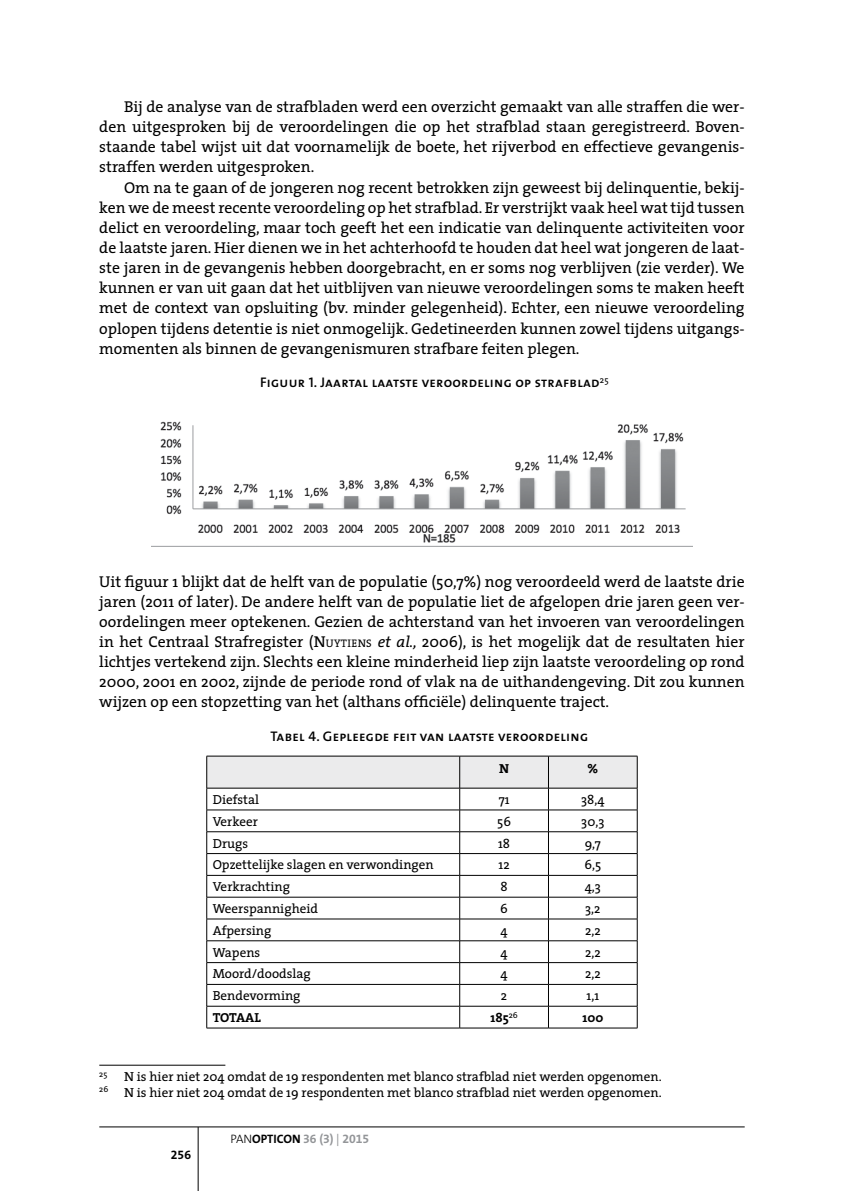
<style>
.page{position:relative;width:844px;height:1191px;background:#fff}
.page>*{position:absolute;margin:0;border:0;box-sizing:border-box;transform-origin:0 0}
.t1{font:15.75px/20.1px "The Serif";color:#000;text-align:justify}
.t2{font:14px "The Sans Semi Bold Caps";letter-spacing:.02em;color:#000}
.t3{font:13.12px/15.8px "The Serif";color:#000;text-align:right}
.t4{font:700 13.12px "The Serif";color:#000}
.t5{font:12.25px "The Sans Bold Expert";color:#939598}
.t6{font:12.25px "The Sans Bold Expert";color:#000}
.t7{font:8.58px "The Serif";color:#000}
.s1{font-style:inherit}
.s2{font-size:11.03px}
.s3{font-style:italic}
.s4{font-family:"The Sans";font-weight:300;color:#000}
.s5{font-family:"The Sans";font-weight:700;color:#000}
.s6{font-family:"The Sans"}
</style>
<div class="page">
<hr style="left:99px;top:1126px;width:645px;height:1px;background:#000">
<hr style="left:198px;top:1127px;width:1px;height:64px;background:#000">
<img style="left:152px;top:421px;width:539px;height:126px">
<svg style="left:206px;top:757px;width:431px;height:270px"></svg>
<hr style="left:206px;top:1027px;width:253px;height:1px;background:#000">
<hr style="left:459px;top:1027px;width:89px;height:1px;background:#000">
<hr style="left:548px;top:1027px;width:89px;height:1px;background:#000">
<hr style="left:206px;top:756px;width:253px;height:1px;background:#000">
<hr style="left:206px;top:756px;width:1px;height:32px;background:#000">
<hr style="left:459px;top:756px;width:89px;height:1px;background:#000">
<hr style="left:548px;top:756px;width:89px;height:1px;background:#000">
<hr style="left:636px;top:756px;width:1px;height:32px;background:#000">
<hr style="left:206px;top:788px;width:253px;height:1px;background:#000">
<hr style="left:459px;top:788px;width:89px;height:1px;background:#000">
<hr style="left:548px;top:788px;width:89px;height:1px;background:#000">
<hr style="left:99px;top:1065px;width:126px;height:1px;background:#000">
<p class="t1" style="left:99px;top:97px;width:646px;text-indent:25px">Bij de analyse van de strafbladen werd een overzicht gemaakt van alle straffen die wer&shy;den uitgesproken bij de veroordelingen die op het strafblad staan geregistreerd. Boven&shy;staande tabel wijst uit dat voornamelijk de boete, het rijverbod en effectieve gevangenis&shy;straffen werden uitgesproken.</p>
<p class="t1" style="left:99px;top:177px;width:646px;text-indent:25px">Om na te gaan of de jongeren nog recent betrokken zijn geweest bij delinquentie, bekij&shy;ken we de meest recente veroordeling op het strafblad. Er verstrijkt vaak heel wat tijd tussen delict en veroordeling, maar toch geeft het een indicatie van delinquente activiteiten voor de laatste jaren. Hier dienen we in het achterhoofd te houden dat heel wat jongeren de laat&shy;ste jaren in de gevangenis hebben doorgebracht, en er soms nog verblijven (zie verder). We kunnen er van uit gaan dat het uitblijven van nieuwe veroordelingen soms te maken heeft met de context van opsluiting (bv. minder gelegenheid). Echter, een nieuwe veroordeling oplopen tijdens detentie is niet onmogelijk. Gedetineerden kunnen zowel tijdens uitgangs&shy;momenten als binnen de gevangenismuren strafbare feiten plegen.</p>
<p class="t2" style="left:260px;top:371px;width:350px">Figuur 1. Jaartal laatste veroordeling op strafblad<sup>25</sup></p>
<p class="t1" style="left:99px;top:571px;width:646px">Uit figuur 1 blijkt dat de helft van de populatie (50,7%) nog veroordeeld werd de laatste drie jaren (2011 of later). De andere helft van de populatie liet de afgelopen drie jaren geen ver&shy;oordelingen meer optekenen. Gezien de achterstand van het invoeren van veroordelingen in het Centraal Strafregister (<span class="s1">N</span><span class="s2">UYTIENS</span> <span class="s3">et al.,</span> 2006), is het mogelijk dat de resultaten hier lichtjes vertekend zijn. Slechts een kleine minderheid liep zijn laatste veroordeling op rond 2000, 2001 en 2002, zijnde de periode rond of vlak na de uithandengeving. Dit zou kunnen wijzen op een stopzetting van het (althans officiële) delinquente traject.</p>
<p class="t2" style="left:270px;top:724px;width:319px">Tabel 4. Gepleegde feit van laatste veroordeling</p>
<p class="t4" style="left:499px;top:757px;width:11px">N</p>
<p class="t4" style="left:587px;top:757px;width:12px">%</p>
<p class="t3" style="left:213px;top:791px;width:48px">Diefstal</p>
<p class="t3" style="left:498px;top:791px;width:12px">71</p>
<p class="t3" style="left:581px;top:791px;width:25px">38,4</p>
<p class="t3" style="left:213px;top:813px;width:47px">Verkeer</p>
<p class="t3" style="left:497px;top:813px;width:15px">56</p>
<p class="t3" style="left:581px;top:813px;width:25px">30,3</p>
<p class="t3" style="left:213px;top:835px;width:37px">Drugs</p>
<p class="t3" style="left:498px;top:835px;width:14px">18</p>
<p class="t3" style="left:584px;top:835px;width:18px">9,7</p>
<p class="t3" style="left:213px;top:857px;width:222px">Opzettelijke slagen en verwondingen</p>
<p class="t3" style="left:498px;top:857px;width:13px">12</p>
<p class="t3" style="left:584px;top:857px;width:18px">6,5</p>
<p class="t3" style="left:213px;top:879px;width:79px">Verkrachting</p>
<p class="t3" style="left:500px;top:879px;width:9px">8</p>
<p class="t3" style="left:584px;top:879px;width:18px">4,3</p>
<p class="t3" style="left:213px;top:900px;width:107px">Weerspannigheid</p>
<p class="t3" style="left:500px;top:900px;width:9px">6</p>
<p class="t3" style="left:585px;top:900px;width:17px">3,2</p>
<p class="t3" style="left:213px;top:922px;width:60px">Afpersing</p>
<p class="t3" style="left:500px;top:922px;width:9px">4</p>
<p class="t3" style="left:585px;top:922px;width:17px">2,2</p>
<p class="t3" style="left:213px;top:944px;width:49px">Wapens</p>
<p class="t3" style="left:500px;top:944px;width:9px">4</p>
<p class="t3" style="left:585px;top:944px;width:17px">2,2</p>
<p class="t3" style="left:213px;top:966px;width:100px">Moord/doodslag</p>
<p class="t3" style="left:500px;top:966px;width:9px">4</p>
<p class="t3" style="left:585px;top:966px;width:17px">2,2</p>
<p class="t3" style="left:213px;top:988px;width:89px">Bendevorming</p>
<p class="t3" style="left:501px;top:988px;width:8px">2</p>
<p class="t3" style="left:586px;top:988px;width:14px">1,1</p>
<p class="t4" style="left:213px;top:1006px;width:50px">TOTAAL</p>
<p class="t4" style="left:490px;top:1006px;width:29px">185<sup>26</sup></p>
<p class="t4" style="left:582px;top:1006px;width:22px">100</p>
<p class="t3" style="left:99px;top:1068px;width:563px">N is hier niet 204 omdat de 19 respondenten met blanco strafblad niet werden opgenomen.<br><sup>26</sup> N is hier niet 204 omdat de 19 respondenten met blanco strafblad niet werden opgenomen.</p>
<p class="t7" style="left:99px;top:1068px;width:10px">25</p>
<p class="t6" style="left:171px;top:1144px;width:22px">256</p>
<p class="t5" style="left:230px;top:1128px;width:140px"><span class="s4">PAN</span><span class="s5">OPTICON</span> 36 (3) <span class="s6">|</span> 2015</p>
</div>
